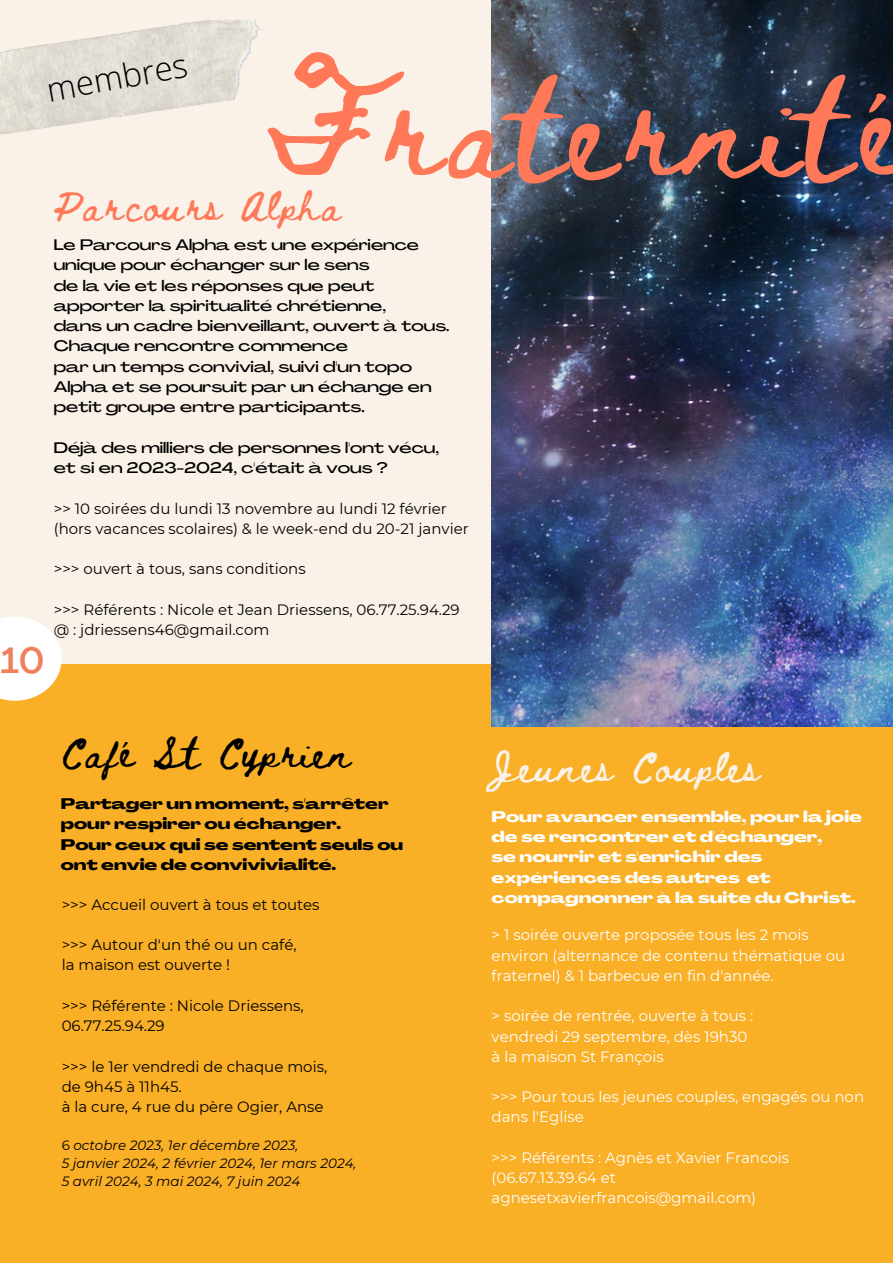
<style>
.page{position:relative;width:893px;height:1264px;background:#fff}
.page>*{position:absolute;margin:0;border:0;box-sizing:border-box;transform-origin:0 0}
.t1{font:97.35px "Beth Ellen";letter-spacing:.07em;color:#ff7958}
.t2{font:500 36px "Agrandir";color:#f0805b}
.t3{font:300 33px "Open Sans";color:#000}
.t4{font:30px "Beth Ellen";letter-spacing:.08em;color:#ff7958}
.t5{font:30px "Beth Ellen";letter-spacing:.08em;color:#faf2e9}
.t6{font:30px "Beth Ellen";letter-spacing:.08em;color:#000}
.t7{font:15px/20.2px "Montserrat";color:#000}
.t8{font:500 15px/20.2px "Agrandir Grand";color:#000}
.t9{font:15px/20.2px "Montserrat";color:#fff}
.t10{font:800 15px/20.2px "Agrandir Grand";color:#fff}
.t11{font:800 15px/20.2px "Agrandir Grand";color:#000}
.t12{font:italic 13.5px "Montserrat";color:#000}
.s1{font-style:normal}
</style>
<div class="page">
<div style="left:0;top:0;width:892px;height:1262px;background:#faf2e9"></div>
<div style="left:0;top:664px;width:892px;height:598px;background:#f9af26"></div>
<img style="left:491px;top:0;width:401px;height:726px">
<img style="left:0;top:19px;width:260px;height:116px">
<div style="left:0;top:616px;width:62px;height:84px;background:#fff"></div>
<p class="t3" style="left:43px;top:67px;width:144px;rotate:-10deg">membres</p>
<p class="t1" style="left:263px;top:84px;width:644px">Fraternité</p>
<p class="t4" style="left:54px;top:192px;width:288px">Parcours Alpha</p>
<p class="t8" style="left:54px;top:236px;width:367px">Le Parcours Alpha est une expérience unique pour échanger sur le sens</p>
<p class="t8" style="left:54px;top:277px;width:334px">de la vie et les réponses que peut apporter la spiritualité chrétienne,</p>
<p class="t8" style="left:54px;top:317px;width:397px">dans un cadre bienveillant, ouvert à tous.<br>Chaque rencontre commence</p>
<p class="t8" style="left:54px;top:358px;width:379px">par un temps convivial, suivi d'un topo<br>Alpha et se poursuit par un échange en petit groupe entre participants.</p>
<p class="t8" style="left:54px;top:439px;width:387px">Déjà des milliers de personnes l'ont vécu, et si en 2023-2024, c'était à vous ?</p>
<p class="t2" style="left:1px;top:646px;width:45px">10</p>
<p class="t7" style="left:54px;top:498px;width:416px">&gt;&gt; 10 soirées du lundi 13 novembre au lundi 12 février (hors vacances scolaires) &amp; le week-end du 20-21 janvier</p>
<p class="t7" style="left:54px;top:559px;width:253px">&gt;&gt;&gt; ouvert à tous, sans conditions</p>
<p class="t7" style="left:54px;top:599px;width:407px">&gt;&gt;&gt; Référents : Nicole et Jean Driessens, 06.77.25.94.29 @ : jdriessens46@gmail.com</p>
<p class="t6" style="left:61px;top:738px;width:291px">Café St Cyprien</p>
<p class="t11" style="left:61px;top:795px;width:329px">Partager un moment, s'arrêter pour respirer ou échanger.</p>
<p class="t11" style="left:61px;top:835px;width:344px">Pour ceux qui se sentent seuls ou ont envie de convivivialité.</p>
<p class="t7" style="left:62px;top:894px;width:259px">&gt;&gt;&gt; Accueil ouvert à tous et toutes</p>
<p class="t7" style="left:62px;top:934px;width:236px">&gt;&gt;&gt; Autour d'un thé ou un café,</p>
<p class="t7" style="left:62px;top:954px;width:170px">la maison est ouverte !</p>
<p class="t7" style="left:62px;top:995px;width:243px">&gt;&gt;&gt; Référente : Nicole Driessens,</p>
<p class="t7" style="left:62px;top:1015px;width:105px">06.77.25.94.29</p>
<p class="t7" style="left:62px;top:1056px;width:267px">&gt;&gt;&gt; le 1er vendredi de chaque mois,</p>
<p class="t7" style="left:62px;top:1076px;width:121px">de 9h45 à 11h45.</p>
<p class="t7" style="left:62px;top:1096px;width:263px">à la cure, 4 rue du père Ogier, Anse</p>
<p class="t12" style="left:62px;top:1137px;width:238px"><span class="s1">6</span> octobre 2023, 1er décembre 2023,</p>
<p class="t12" style="left:62px;top:1155px;width:296px">5 janvier 2024, 2 février 2024, 1er mars 2024,</p>
<p class="t12" style="left:62px;top:1173px;width:240px">5 avril 2024, 3 mai 2024, 7 juin 2024</p>
<p class="t5" style="left:491px;top:753px;width:270px">Jeunes Couples</p>
<p class="t10" style="left:491px;top:808px;width:372px">Pour avancer ensemble, pour la joie de se rencontrer et d'échanger,</p>
<p class="t10" style="left:491px;top:848px;width:365px">se nourrir et s'enrichir des expériences des autres et compagnonner à la suite du Christ.</p>
<p class="t9" style="left:491px;top:924px;width:355px">&gt; 1 soirée ouverte proposée tous les 2 mois environ (alternance de contenu thématique ou fraternel) &amp; 1 barbecue en fin d'année.</p>
<p class="t9" style="left:491px;top:1005px;width:263px">&gt; soirée de rentrée, ouverte à tous :</p>
<p class="t9" style="left:491px;top:1025px;width:257px">vendredi 29 septembre, dès 19h30</p>
<p class="t9" style="left:491px;top:1046px;width:173px">à la maison St François</p>
<p class="t9" style="left:491px;top:1086px;width:374px">&gt;&gt;&gt; Pour tous les jeunes couples, engagés ou non dans l'Eglise</p>
<p class="t9" style="left:491px;top:1147px;width:299px">&gt;&gt;&gt; Référents : Agnès et Xavier Francois (06.67.13.39.64 et</p>
<p class="t9" style="left:491px;top:1187px;width:266px">agnesetxavierfrancois@gmail.com)</p>
</div>
